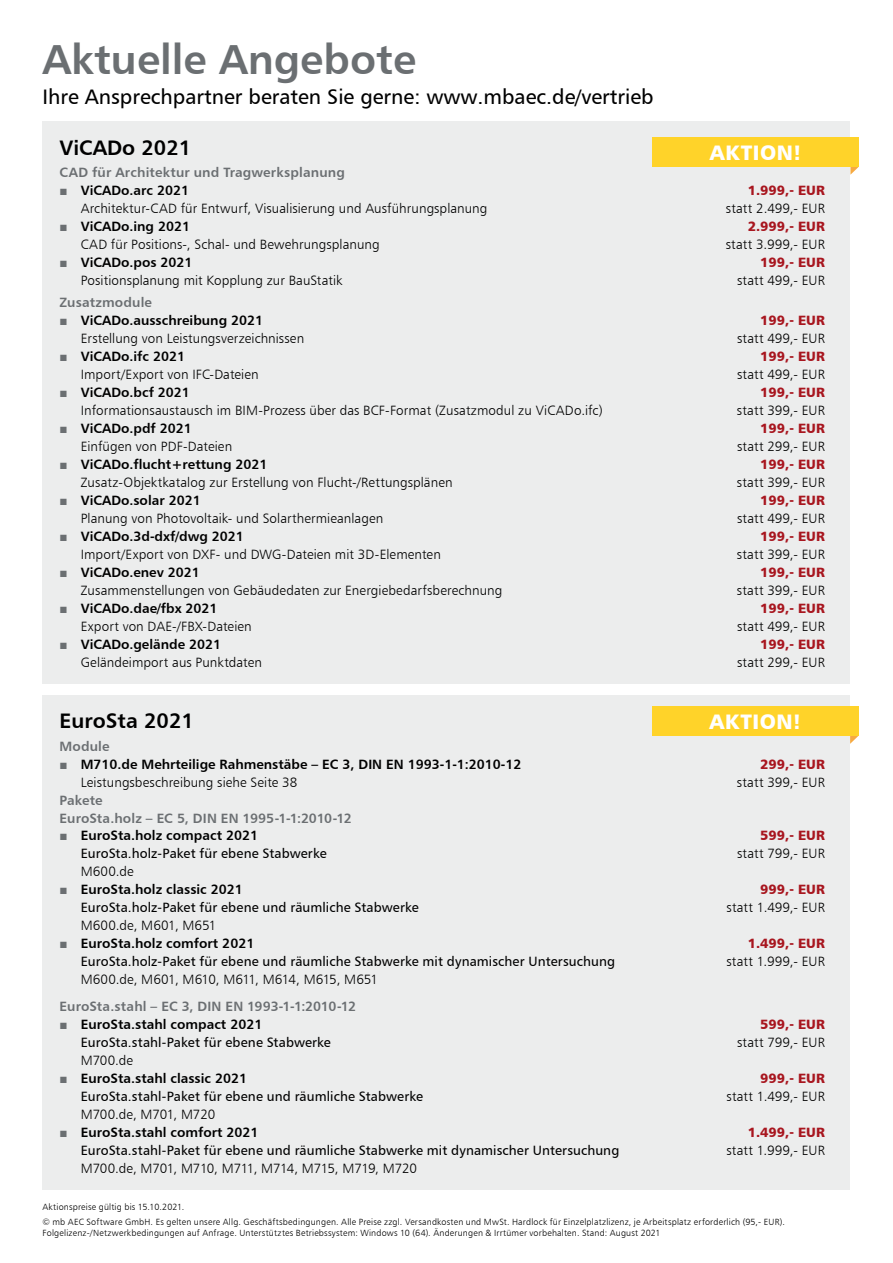
<style>
.page{position:relative;width:893px;height:1263px;background:#fff}
.page>*{position:absolute;margin:0;border:0;box-sizing:border-box;transform-origin:0 0}
.t1{font:42px "Humanist 777 BT Bold B";color:#6b6f72}
.t2{font:21px "Humanist 777 BT Roman B";color:#000}
.t3{font:21px "Humanist 777 BT Bold B";color:#000}
.t4{font:21px "Humanist 777 BT Black B";letter-spacing:.025em;color:#fff}
.t5{font:13.5px "Humanist 777 BT Light B";letter-spacing:.005em;color:#000}
.t6{font:13.5px "Humanist 777 BT Bold B";color:#000}
.t7{font:13.5px "Humanist 777 BT Roman B";letter-spacing:.005em;color:#000}
.t8{font:13.5px "Humanist 777 BT Black B";color:#a8161f}
.t9{font:13.5px/18px "Humanist 777 BT Bold B";letter-spacing:.01em;color:#6b6f72}
.t10{font:13.5px "Humanist 777 BT Light B";letter-spacing:-.025em;color:#000}
.t11{font:9px/15px "Humanist 777 BT Light B";letter-spacing:.02em;color:#000}
.s1{font-family:"Arial";font-weight:900;color:#6b6f72}
</style>
<div class="page">
<div style="left:43px;top:695px;width:807px;height:495px;background:#eceded"></div>
<svg style="left:850px;top:736px;width:8px;height:8px"></svg>
<div style="left:652px;top:706px;width:207px;height:30px;background:#ffd329"></div>
<div style="left:43px;top:122px;width:807px;height:562px;background:#eceded"></div>
<svg style="left:850px;top:167px;width:9px;height:8px"></svg>
<div style="left:653px;top:137px;width:206px;height:30px;background:#ffd329"></div>
<h1 class="t1" style="left:43px;top:33px;width:375px">Aktuelle Angebote</h1>
<h2 class="t2" style="left:43px;top:84px;width:613px">Ihre Ansprechpartner beraten Sie gerne: www.mbaec.de/vertrieb</h2>
<h2 class="t3" style="left:60px;top:134px;width:133px">ViCADo 2021</h2>
<p class="t9" style="left:60px;top:163px;width:287px">CAD für Architektur und Tragwerksplanung</p>
<p class="t6" style="left:60px;top:182px;width:131px"><span class="s1">■</span> ViCADo.arc 2021</p>
<p class="t8" style="left:748px;top:181px;width:79px">1.999,- EUR</p>
<p class="t5" style="left:81px;top:200px;width:408px">Architektur-CAD für Entwurf, Visualisierung und Ausführungsplanung</p>
<p class="t5" style="left:726px;top:200px;width:101px">statt 2.499,- EUR</p>
<p class="t6" style="left:60px;top:217px;width:132px"><span class="s1">■</span> ViCADo.ing 2021</p>
<p class="t8" style="left:748px;top:217px;width:79px">2.999,- EUR</p>
<p class="t5" style="left:81px;top:236px;width:300px">CAD für Positions-, Schal- und Bewehrungsplanung</p>
<p class="t5" style="left:726px;top:236px;width:101px">statt 3.999,- EUR</p>
<p class="t6" style="left:60px;top:253px;width:135px"><span class="s1">■</span> ViCADo.pos 2021</p>
<p class="t8" style="left:760px;top:253px;width:66px">199,- EUR</p>
<p class="t5" style="left:81px;top:272px;width:263px">Positionsplanung mit Kopplung zur BauStatik</p>
<p class="t5" style="left:737px;top:272px;width:89px">statt 499,- EUR</p>
<p class="t9" style="left:60px;top:293px;width:94px">Zusatzmodule</p>
<p class="t6" style="left:60px;top:312px;width:205px"><span class="s1">■</span> ViCADo.ausschreibung 2021</p>
<p class="t8" style="left:760px;top:312px;width:66px">199,- EUR</p>
<p class="t5" style="left:81px;top:330px;width:225px">Erstellung von Leistungsverzeichnissen</p>
<p class="t5" style="left:737px;top:330px;width:89px">statt 499,- EUR</p>
<p class="t6" style="left:60px;top:348px;width:127px"><span class="s1">■</span> ViCADo.ifc 2021</p>
<p class="t8" style="left:760px;top:348px;width:66px">199,- EUR</p>
<p class="t5" style="left:81px;top:366px;width:179px">Import/Export von IFC-Dateien</p>
<p class="t5" style="left:737px;top:366px;width:89px">statt 499,- EUR</p>
<p class="t6" style="left:60px;top:384px;width:132px"><span class="s1">■</span> ViCADo.bcf 2021</p>
<p class="t8" style="left:760px;top:384px;width:66px">199,- EUR</p>
<p class="t5" style="left:81px;top:402px;width:523px">Informationsaustausch im BIM-Prozess über das BCF-Format (Zusatzmodul zu ViCADo.ifc)</p>
<p class="t5" style="left:737px;top:402px;width:89px">statt 399,- EUR</p>
<p class="t6" style="left:60px;top:420px;width:134px"><span class="s1">■</span> ViCADo.pdf 2021</p>
<p class="t8" style="left:760px;top:420px;width:66px">199,- EUR</p>
<p class="t5" style="left:81px;top:438px;width:153px">Einfügen von PDF-Dateien</p>
<p class="t5" style="left:737px;top:438px;width:89px">statt 299,- EUR</p>
<p class="t6" style="left:60px;top:456px;width:209px"><span class="s1">■</span> ViCADo.flucht+rettung 2021</p>
<p class="t8" style="left:760px;top:456px;width:66px">199,- EUR</p>
<p class="t5" style="left:81px;top:474px;width:373px">Zusatz-Objektkatalog zur Erstellung von Flucht-/Rettungsplänen</p>
<p class="t5" style="left:737px;top:474px;width:89px">statt 399,- EUR</p>
<p class="t6" style="left:60px;top:492px;width:143px"><span class="s1">■</span> ViCADo.solar 2021</p>
<p class="t8" style="left:760px;top:492px;width:66px">199,- EUR</p>
<p class="t5" style="left:81px;top:510px;width:304px">Planung von Photovoltaik- und Solarthermieanlagen</p>
<p class="t5" style="left:737px;top:510px;width:89px">statt 499,- EUR</p>
<p class="t6" style="left:60px;top:528px;width:186px"><span class="s1">■</span> ViCADo.3d-dxf/dwg 2021</p>
<p class="t8" style="left:760px;top:528px;width:66px">199,- EUR</p>
<p class="t5" style="left:81px;top:546px;width:362px">Import/Export von DXF- und DWG-Dateien mit 3D-Elementen</p>
<p class="t5" style="left:737px;top:546px;width:89px">statt 399,- EUR</p>
<p class="t6" style="left:60px;top:564px;width:142px"><span class="s1">■</span> ViCADo.enev 2021</p>
<p class="t8" style="left:760px;top:564px;width:66px">199,- EUR</p>
<p class="t5" style="left:81px;top:582px;width:423px">Zusammenstellungen von Gebäudedaten zur Energiebedarfsberechnung</p>
<p class="t5" style="left:737px;top:582px;width:89px">statt 399,- EUR</p>
<p class="t6" style="left:60px;top:600px;width:160px"><span class="s1">■</span> ViCADo.dae/fbx 2021</p>
<p class="t8" style="left:760px;top:599px;width:66px">199,- EUR</p>
<p class="t5" style="left:81px;top:618px;width:173px">Export von DAE-/FBX-Dateien</p>
<p class="t5" style="left:737px;top:618px;width:89px">statt 499,- EUR</p>
<p class="t6" style="left:60px;top:636px;width:163px"><span class="s1">■</span> ViCADo.gelände 2021</p>
<p class="t8" style="left:760px;top:635px;width:66px">199,- EUR</p>
<p class="t5" style="left:81px;top:654px;width:183px">Geländeimport aus Punktdaten</p>
<p class="t5" style="left:737px;top:654px;width:89px">statt 299,- EUR</p>
<h2 class="t4" style="left:710px;top:139px;width:94px">AKTION!</h2>
<h2 class="t3" style="left:60px;top:708px;width:136px">EuroSta 2021</h2>
<p class="t9" style="left:60px;top:736px;width:52px">Module</p>
<p class="t6" style="left:60px;top:755px;width:463px"><span class="s1">■</span> M710.de Mehrteilige Rahmenstäbe – EC 3, DIN EN 1993-1-1:2010-12</p>
<p class="t8" style="left:760px;top:755px;width:66px">299,- EUR</p>
<p class="t5" style="left:81px;top:773px;width:218px">Leistungsbeschreibung siehe Seite 38</p>
<p class="t5" style="left:737px;top:773px;width:89px">statt 399,- EUR</p>
<p class="t9" style="left:60px;top:790px;width:294px">Pakete<br>EuroSta.holz – EC 5, DIN EN 1995-1-1:2010-12</p>
<p class="t6" style="left:60px;top:827px;width:200px"><span class="s1">■</span> EuroSta.holz compact 2021</p>
<p class="t8" style="left:760px;top:827px;width:66px">599,- EUR</p>
<p class="t7" style="left:81px;top:845px;width:247px">EuroSta.holz-Paket für ebene Stabwerke</p>
<p class="t5" style="left:737px;top:845px;width:89px">statt 799,- EUR</p>
<p class="t5" style="left:81px;top:863px;width:55px">M600.de</p>
<p class="t6" style="left:60px;top:881px;width:185px"><span class="s1">■</span> EuroSta.holz classic 2021</p>
<p class="t8" style="left:760px;top:881px;width:66px">999,- EUR</p>
<p class="t7" style="left:81px;top:899px;width:339px">EuroSta.holz-Paket für ebene und räumliche Stabwerke</p>
<p class="t5" style="left:726px;top:899px;width:100px">statt 1.499,- EUR</p>
<p class="t5" style="left:81px;top:917px;width:137px">M600.de, M601, M651</p>
<p class="t6" style="left:60px;top:935px;width:196px"><span class="s1">■</span> EuroSta.holz comfort 2021</p>
<p class="t8" style="left:748px;top:935px;width:79px">1.499,- EUR</p>
<p class="t7" style="left:81px;top:953px;width:536px">EuroSta.holz-Paket für ebene und räumliche Stabwerke mit dynamischer Untersuchung</p>
<p class="t5" style="left:726px;top:953px;width:100px">statt 1.999,- EUR</p>
<p class="t5" style="left:81px;top:971px;width:299px">M600.de, M601, M610, M611, M614, M615, M651</p>
<p class="t9" style="left:60px;top:997px;width:298px">EuroSta.stahl – EC 3, DIN EN 1993-1-1:2010-12</p>
<p class="t6" style="left:60px;top:1016px;width:204px"><span class="s1">■</span> EuroSta.stahl compact 2021</p>
<p class="t8" style="left:760px;top:1015px;width:66px">599,- EUR</p>
<p class="t7" style="left:81px;top:1034px;width:252px">EuroSta.stahl-Paket für ebene Stabwerke</p>
<p class="t5" style="left:737px;top:1034px;width:89px">statt 799,- EUR</p>
<p class="t5" style="left:81px;top:1052px;width:54px">M700.de</p>
<p class="t6" style="left:60px;top:1070px;width:189px"><span class="s1">■</span> EuroSta.stahl classic 2021</p>
<p class="t8" style="left:760px;top:1069px;width:66px">999,- EUR</p>
<p class="t7" style="left:81px;top:1088px;width:344px">EuroSta.stahl-Paket für ebene und räumliche Stabwerke</p>
<p class="t5" style="left:726px;top:1088px;width:100px">statt 1.499,- EUR</p>
<p class="t5" style="left:81px;top:1106px;width:136px">M700.de, M701, M720</p>
<p class="t6" style="left:60px;top:1124px;width:201px"><span class="s1">■</span> EuroSta.stahl comfort 2021</p>
<p class="t8" style="left:748px;top:1123px;width:79px">1.499,- EUR</p>
<p class="t7" style="left:81px;top:1142px;width:540px">EuroSta.stahl-Paket für ebene und räumliche Stabwerke mit dynamischer Untersuchung</p>
<p class="t5" style="left:726px;top:1142px;width:100px">statt 1.999,- EUR</p>
<p class="t10" style="left:81px;top:1160px;width:338px">M700.de, M701, M710, M711, M714, M715, M719, M720</p>
<h2 class="t4" style="left:709px;top:708px;width:94px">AKTION!</h2>
<p class="t11" style="left:43px;top:1199px;width:744px">Aktionspreise gültig bis 15.10.2021.<br>© mb AEC Software GmbH. Es gelten unsere Allg. Geschäftsbedingungen. Alle Preise zzgl. Versandkosten und MwSt. Hardlock für Einzelplatzlizenz, je Arbeitsplatz erforderlich (95,- EUR).</p>
<p class="t11" style="left:43px;top:1225px;width:620px">Folgelizenz-/Netzwerkbedingungen auf Anfrage. Unterstütztes Betriebssystem: Windows 10 (64). Änderungen &amp; Irrtümer vorbehalten. Stand: August 2021</p>
</div>
